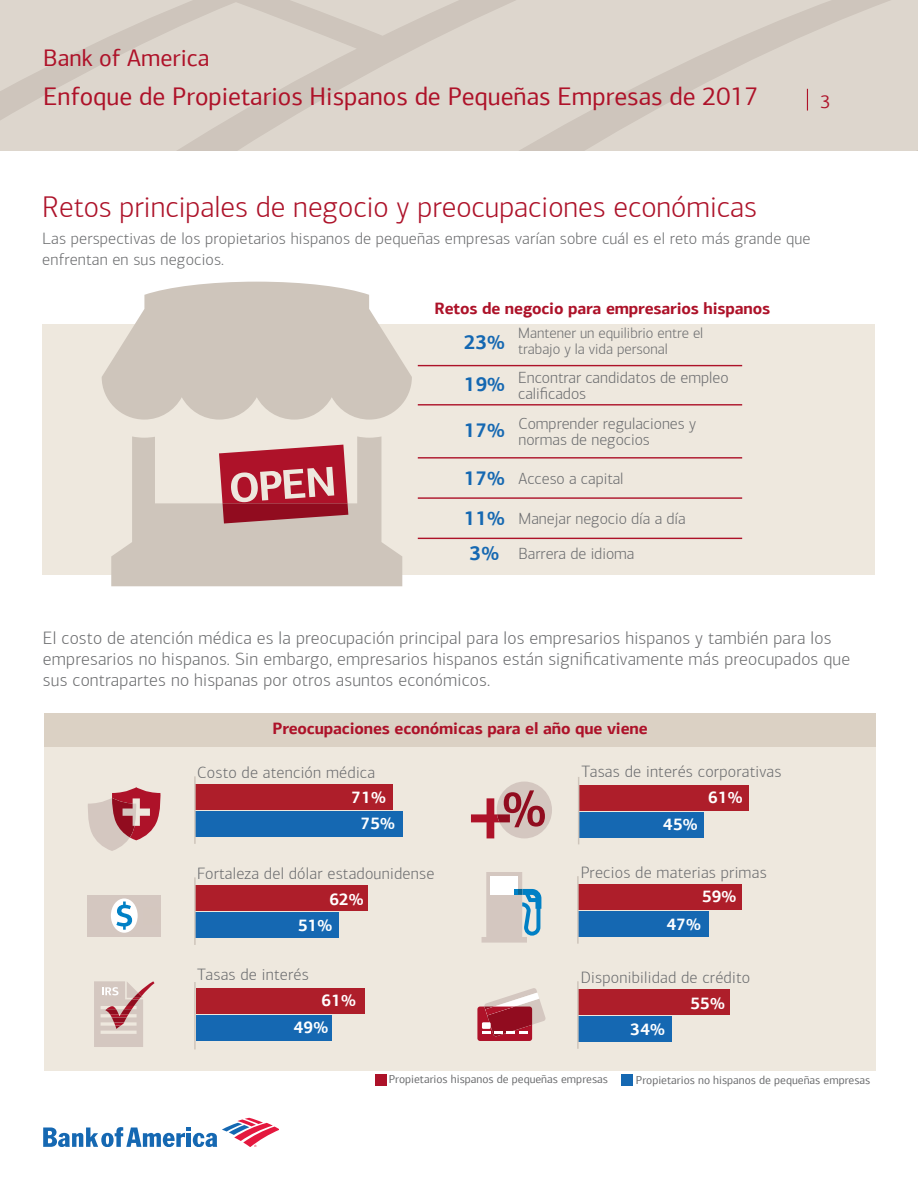
<style>
.page{position:relative;width:918px;height:1188px;background:#fff}
.page>*{position:absolute;margin:0;border:0;box-sizing:border-box;transform-origin:0 0}
.t1{font:300 30px "Connections";color:#ad1229}
.t2{font:25.5px "Connections";color:#ae1229}
.t3{font:24px "Connections";color:#ae1229}
.t4{font:700 19.8px "Connections";color:#1568b2}
.t5{font:18.15px "Connections";color:#ae1229}
.t6{font:300 18px/21px "Connections";letter-spacing:.01em;color:#6d6e70}
.t7{font:300 16.5px/21px "Connections";letter-spacing:.015em;color:#6d6e70}
.t8{font:700 16.5px "Connections";letter-spacing:-.01em;color:#ad1229}
.t9{font:700 16.5px "Connections";color:#fff}
.t10{font:300 16.2px/16.2px "Connections";color:#6d6e70}
.t11{font:300 15px/16.2px "Connections";color:#6d6e70}
.t12{font:11.55px "Connections";color:#6d6e70}
</style>
<div class="page">
<svg style="left:0;top:0;width:918px;height:151px;background:#dad2c9"></svg>
<svg style="left:807px;top:89px;width:1px;height:22px"></svg>
<svg style="left:43px;top:1118px;width:236px;height:29px"></svg>
<div style="left:42px;top:324px;width:833px;height:250px;background:#eee8de"></div>
<hr style="left:418px;top:365px;width:324px;height:1px;background:#ad1229">
<hr style="left:418px;top:497px;width:324px;height:2px;background:#ad1229">
<hr style="left:418px;top:538px;width:324px;height:1px;background:#ad1229">
<hr style="left:418px;top:457px;width:324px;height:2px;background:#ad1229">
<hr style="left:418px;top:404px;width:324px;height:2px;background:#ad1229">
<svg style="left:102px;top:282px;width:310px;height:138px"></svg>
<svg style="left:111px;top:436px;width:291px;height:150px;fill:#cec5bb"></svg>
<svg style="left:219px;top:445px;width:129px;height:79px"></svg>
<div style="left:44px;top:746px;width:832px;height:325px;background:#eee8de"></div>
<div style="left:196px;top:784px;width:197px;height:26px;background:#ae1e2a"></div>
<div style="left:196px;top:811px;width:207px;height:26px;background:#1568b2"></div>
<div style="left:578px;top:884px;width:164px;height:26px;background:#ae1e2a"></div>
<div style="left:578px;top:911px;width:131px;height:26px;background:#1568b2"></div>
<div style="left:196px;top:886px;width:172px;height:25px;background:#ae1e2a"></div>
<div style="left:196px;top:912px;width:143px;height:26px;background:#1568b2"></div>
<div style="left:578px;top:989px;width:152px;height:26px;background:#ae1e2a"></div>
<div style="left:578px;top:1016px;width:93px;height:26px;background:#1568b2"></div>
<div style="left:196px;top:988px;width:169px;height:26px;background:#ae1e2a"></div>
<div style="left:196px;top:1015px;width:136px;height:26px;background:#1568b2"></div>
<div style="left:579px;top:785px;width:169px;height:26px;background:#ae1e2a"></div>
<div style="left:579px;top:812px;width:124px;height:26px;background:#1568b2"></div>
<div style="left:44px;top:713px;width:832px;height:33px;background:#dbd1c4"></div>
<svg style="left:477px;top:988px;width:69px;height:53px"></svg>
<div style="left:482px;top:1022px;width:9px;height:7px;background:#fff"></div>
<div style="left:497px;top:782px;width:55px;height:56px;background:#d4c7c0;border-radius:50%"></div>
<svg style="left:471px;top:790px;width:74px;height:48px"></svg>
<svg style="left:482px;top:872px;width:59px;height:71px"></svg>
<svg style="left:88px;top:787px;width:73px;height:64px"></svg>
<div style="left:87px;top:895px;width:74px;height:41px;background:#d4c7c0"></div>
<div style="left:111px;top:898px;width:27px;height:35px;background:#fff;border-radius:50%"></div>
<svg style="left:116px;top:902px;width:16px;height:28px"></svg>
<svg style="left:94px;top:981px;width:60px;height:66px"></svg>
<hr style="left:194px;top:776px;width:2px;height:68px;background:#cec5bb">
<hr style="left:194px;top:877px;width:2px;height:68px;background:#cec5bb">
<hr style="left:194px;top:982px;width:2px;height:67px;background:#cec5bb">
<hr style="left:577px;top:876px;width:2px;height:68px;background:#cec5bb">
<hr style="left:577px;top:981px;width:2px;height:68px;background:#cec5bb">
<hr style="left:578px;top:777px;width:1px;height:67px;background:#cec5bb">
<div style="left:375px;top:1074px;width:12px;height:12px;background:#ad1229"></div>
<div style="left:622px;top:1074px;width:11px;height:12px;background:#1568b2"></div>
<h3 class="t3" style="left:43px;top:44px;width:168px">Bank of America</h3>
<p class="t2" style="left:43px;top:81px;width:717px">Enfoque de Propietarios Hispanos de Pequeñas Empresas de 2017</p>
<p class="t5" style="left:821px;top:91px;width:11px">3</p>
<p class="t1" style="left:42px;top:190px;width:716px">Retos principales de negocio y preocupaciones económicas</p>
<p class="t7" style="left:42px;top:228px;width:770px">Las perspectivas de los propietarios hispanos de pequeñas empresas varían sobre cuál es el reto más grande que enfrentan en sus negocios.</p>
<p class="t8" style="left:435px;top:298px;width:337px">Retos de negocio para empresarios hispanos</p>
<p class="t4" style="left:464px;top:330px;width:43px">23%</p>
<p class="t11" style="left:518px;top:325px;width:187px">Mantener un equilibrio entre el trabajo y la vida personal</p>
<p class="t4" style="left:464px;top:372px;width:43px">19%</p>
<p class="t10" style="left:518px;top:369px;width:212px">Encontrar candidatos de empleo calificados</p>
<p class="t4" style="left:464px;top:418px;width:43px">17%</p>
<p class="t10" style="left:518px;top:415px;width:179px">Comprender regulaciones y normas de negocios</p>
<p class="t4" style="left:464px;top:466px;width:43px">17%</p>
<p class="t10" style="left:518px;top:471px;width:107px">Acceso a capital</p>
<p class="t4" style="left:464px;top:506px;width:43px">11%</p>
<p class="t4" style="left:470px;top:541px;width:31px">3%</p>
<p class="t10" style="left:518px;top:510px;width:169px">Manejar negocio día a día</p>
<p class="t10" style="left:518px;top:546px;width:118px">Barrera de idioma</p>
<p class="t6" style="left:43px;top:628px;width:809px">El costo de atención médica es la preocupación principal para los empresarios hispanos y también para los empresarios no hispanos. Sin embargo, empresarios hispanos están significativamente más preocupados que sus contrapartes no hispanas por otros asuntos económicos.</p>
<p class="t8" style="left:273px;top:718px;width:377px">Preocupaciones económicas para el año que viene</p>
<p class="t7" style="left:197px;top:763px;width:179px">Costo de atención médica</p>
<p class="t7" style="left:582px;top:761px;width:202px">Tasas de interés corporativas</p>
<p class="t9" style="left:352px;top:787px;width:36px">71%</p>
<p class="t9" style="left:361px;top:813px;width:36px">75%</p>
<p class="t9" style="left:663px;top:814px;width:36px">45%</p>
<p class="t9" style="left:708px;top:787px;width:36px">61%</p>
<p class="t7" style="left:197px;top:863px;width:239px">Fortaleza del dólar estadounidense</p>
<p class="t7" style="left:581px;top:862px;width:188px">Precios de materias primas</p>
<p class="t9" style="left:329px;top:889px;width:36px">62%</p>
<p class="t9" style="left:298px;top:915px;width:36px">51%</p>
<p class="t9" style="left:702px;top:886px;width:36px">59%</p>
<p class="t9" style="left:667px;top:914px;width:36px">47%</p>
<p class="t7" style="left:197px;top:964px;width:113px">Tasas de interés</p>
<p class="t7" style="left:581px;top:967px;width:171px">Disponibilidad de crédito</p>
<p class="t9" style="left:322px;top:990px;width:36px">61%</p>
<p class="t9" style="left:294px;top:1017px;width:36px">49%</p>
<p class="t9" style="left:631px;top:1019px;width:36px">34%</p>
<p class="t9" style="left:691px;top:993px;width:36px">55%</p>
<p class="t12" style="left:389px;top:1072px;width:221px">Propietarios hispanos de pequeñas empresas</p>
<p class="t12" style="left:636px;top:1073px;width:236px">Propietarios no hispanos de pequeñas empresas</p>
</div>
